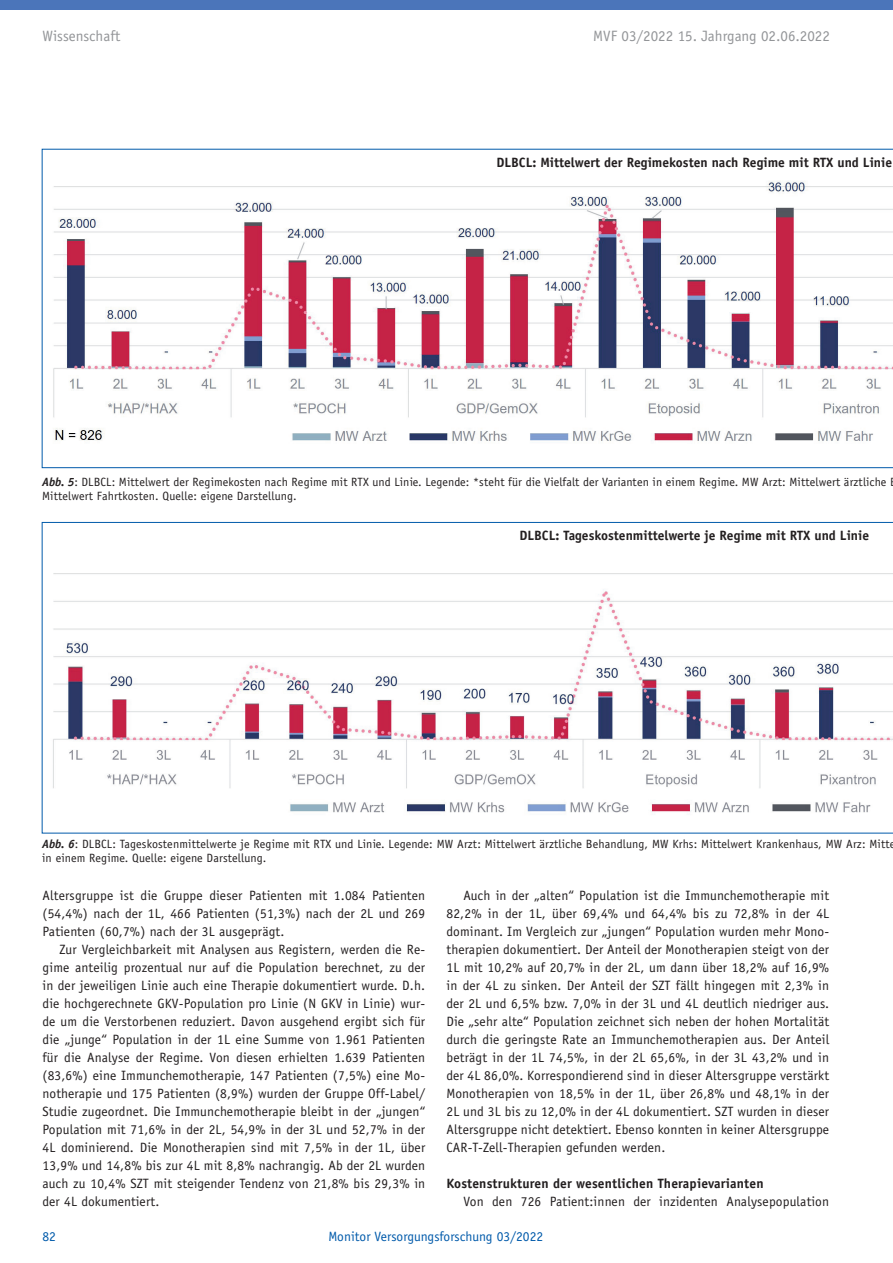
<style>
.page{position:relative;width:893px;height:1263px;background:#fff}
.page>*{position:absolute;margin:0;border:0;box-sizing:border-box;transform-origin:0 0}
.t1{font:15px "Officina Sans";color:#939598}
.t2{font:13.5px/18px "Officina Sans";letter-spacing:.01em;color:#231f20;text-align:justify}
.t3{font:700 13.5px "Officina Sans";color:#231f20}
.t4{font:13.5px "Officina Sans";color:#015aaa}
.t5{font:12px/14.4px "Officina Sans";letter-spacing:.01em;color:#231f20}
.s1{font-weight:700;font-style:italic}
</style>
<div class="page">
<div style="left:0;top:0;width:893px;height:10px;background:#4b75ba"></div>
<svg style="left:42px;top:149px;width:851px;height:319px"></svg>
<img style="left:52px;top:171px;width:841px;height:286px">
<svg style="left:42px;top:522px;width:851px;height:311px"></svg>
<img style="left:50px;top:558px;width:843px;height:270px">
<p class="t1" style="left:43px;top:27px;width:79px">Wissenschaft</p>
<p class="t1" style="left:593px;top:27px;width:238px">MVF 03/2022 15. Jahrgang 02.06.2022</p>
<p class="t3" style="left:496px;top:154px;width:397px">DLBCL: Mittelwert der Regimekosten nach Regime mit RTX und Linie</p>
<p class="t5" style="left:42px;top:475px;width:846px"><span class="s1">Abb. 5</span>: DLBCL: Mittelwert der Regimekosten nach Regime mit RTX und Linie. Legende: *steht für die Vielfalt der Varianten in einem Regime. MW Arzt: Mittelwert ärztliche<br>Mittelwert Fahrtkosten. Quelle: eigene Darstellung.</p>
<p class="t3" style="left:519px;top:527px;width:351px">DLBCL: Tageskostenmittelwerte je Regime mit RTX und Linie</p>
<p class="t5" style="left:42px;top:836px;width:855px"><span class="s1">Abb. 6</span>: DLBCL: Tageskostenmittelwerte je Regime mit RTX und Linie. Legende: MW Arzt: Mittelwert ärztliche Behandlung, MW Krhs: Mittelwert Krankenhaus, MW Arz: Mitte in einem Regime. Quelle: eigene Darstellung.</p>
<p class="t2" style="left:43px;top:886px;width:384px">Altersgruppe ist die Gruppe dieser Patienten mit 1.084 Patienten (54,4%) nach der 1L, 466 Patienten (51,3%) nach der 2L und 269<br>Patienten (60,7%) nach der 3L ausgeprägt.</p>
<p class="t2" style="left:43px;top:940px;width:384px;text-indent:17px">Zur Vergleichbarkeit mit Analysen aus Registern, werden die Re&shy;gime anteilig prozentual nur auf die Population berechnet, zu der in der jeweiligen Linie auch eine Therapie dokumentiert wurde. D.h. die hochgerechnete GKV-Population pro Linie (N GKV in Linie) wur&shy;de um die Verstorbenen reduziert. Davon ausgehend ergibt sich für die „junge“ Population in der 1L eine Summe von 1.961 Patienten für die Analyse der Regime. Von diesen erhielten 1.639 Patienten (83,6%) eine Immunchemotherapie, 147 Patienten (7,5%) eine Mo&shy;notherapie und 175 Patienten (8,9%) wurden der Gruppe Off-Label/ Studie zugeordnet. Die Immunchemotherapie bleibt in der „jungen“ Population mit 71,6% in der 2L, 54,9% in der 3L und 52,7% in der 4L dominierend. Die Monotherapien sind mit 7,5% in der 1L, über 13,9% und 14,8% bis zur 4L mit 8,8% nachrangig. Ab der 2L wurden auch zu 10,4% SZT mit steigender Tendenz von 21,8% bis 29,3% in der 4L dokumentiert.</p>
<p class="t2" style="left:446px;top:886px;width:384px;text-indent:17px">Auch in der „alten“ Population ist die Immunchemotherapie mit 82,2% in der 1L, über 69,4% und 64,4% bis zu 72,8% in der 4L dominant. Im Vergleich zur „jungen“ Population wurden mehr Mono&shy;therapien dokumentiert. Der Anteil der Monotherapien steigt von der 1L mit 10,2% auf 20,7% in der 2L, um dann über 18,2% auf 16,9% in der 4L zu sinken. Der Anteil der SZT fällt hingegen mit 2,3% in der 2L und 6,5% bzw. 7,0% in der 3L und 4L deutlich niedriger aus.<br>Die „sehr alte“ Population zeichnet sich neben der hohen Mortalität durch die geringste Rate an Immunchemotherapien aus. Der Anteil beträgt in der 1L 74,5%, in der 2L 65,6%, in der 3L 43,2% und in der 4L 86,0%. Korrespondierend sind in dieser Altersgruppe verstärkt Monotherapien von 18,5% in der 1L, über 26,8% und 48,1% in der 2L und 3L bis zu 12,0% in der 4L dokumentiert. SZT wurden in dieser Altersgruppe nicht detektiert. Ebenso konnten in keiner Altersgruppe CAR-T-Zell-Therapien gefunden werden.</p>
<p class="t3" style="left:446px;top:1175px;width:319px">Kostenstrukturen der wesentlichen Therapievarianten</p>
<p class="t2" style="left:463px;top:1192px;width:367px">Von den 726 Patient:innen der inzidenten Analysepopulation</p>
<p class="t4" style="left:43px;top:1228px;width:15px">82</p>
<p class="t4" style="left:329px;top:1228px;width:216px">Monitor Versorgungsforschung 03/2022</p>
</div>
